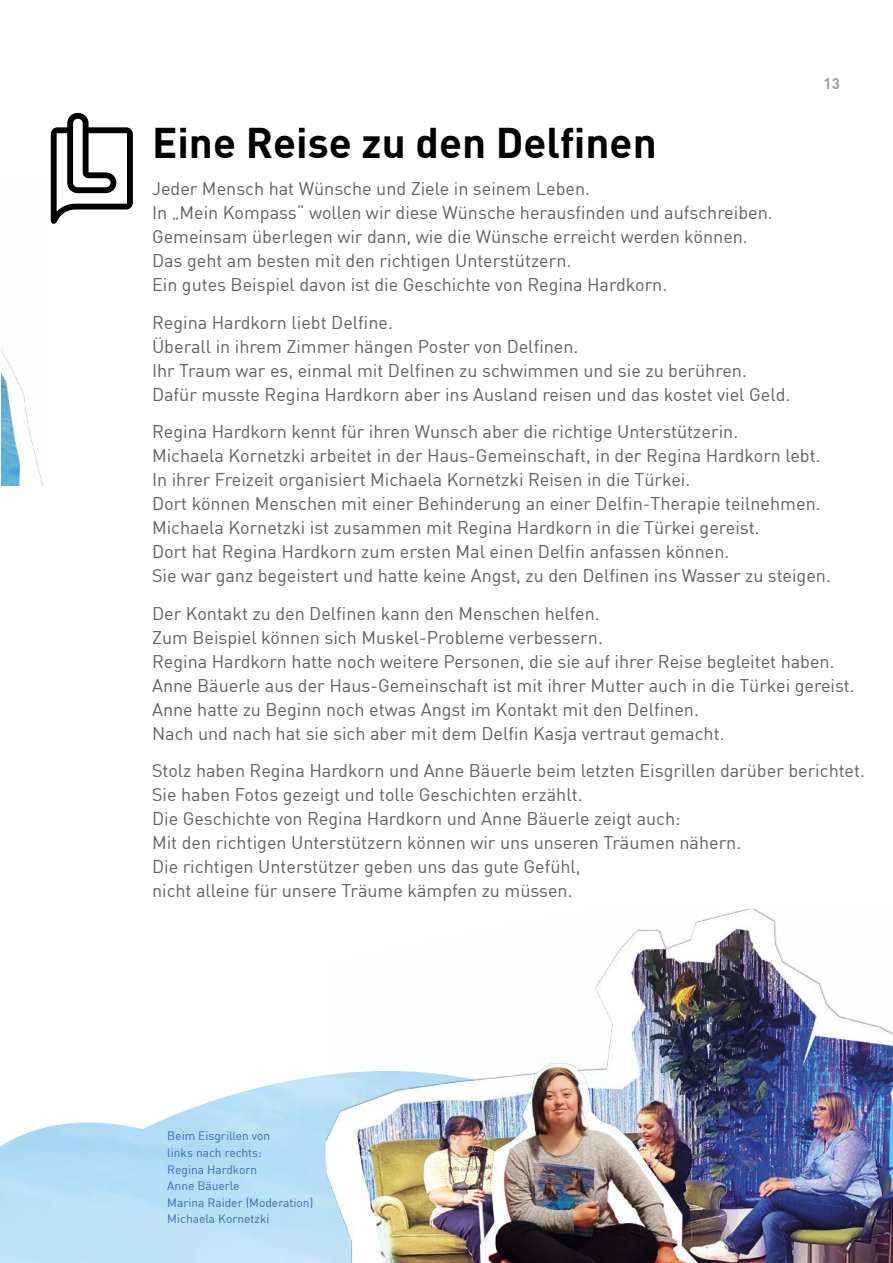
<style>
.page{position:relative;width:893px;height:1263px;background:#fff}
.page>*{position:absolute;margin:0;border:0;box-sizing:border-box;transform-origin:0 0}
.Überschriften_H2_Headline_LL{font:700 42px "DIN";color:#000}
.Überschriften_P_FT_LL{font:18px/24px "DIN";color:#60605f}
.t1{font:700 15px "DIN";color:#9d9d9c}
.t2{font:12px/16.5px "DIN";color:#3b68b0}
</style>
<div class="page">
<svg style="left:51px;top:113px;width:82px;height:111px"></svg>
<img style="left:1px;top:348px;width:42px;height:137px">
<img style="left:326px;top:909px;width:567px;height:354px">
<img style="left:455px;top:1051px;width:251px;height:212px">
<p class="t1" style="left:823px;top:74px;width:18px">13</p>
<h2 class="Überschriften_H2_Headline_LL" style="left:152px;top:115px;width:506px">Eine Reise zu den Delfinen</h2>
<p class="Überschriften_P_FT_LL" style="left:152px;top:176px;width:440px">Jeder Mensch hat Wünsche und Ziele in seinem Leben.</p>
<p class="Überschriften_P_FT_LL" style="left:152px;top:200px;width:622px">In „Mein Kompass“ wollen wir diese Wünsche herausfinden und aufschreiben.</p>
<p class="Überschriften_P_FT_LL" style="left:152px;top:224px;width:597px">Gemeinsam überlegen wir dann, wie die Wünsche erreicht werden können.</p>
<p class="Überschriften_P_FT_LL" style="left:152px;top:248px;width:421px">Das geht am besten mit den richtigen Unterstützern.</p>
<p class="Überschriften_P_FT_LL" style="left:152px;top:272px;width:517px">Ein gutes Beispiel davon ist die Geschichte von Regina Hardkorn.</p>
<p class="Überschriften_P_FT_LL" style="left:152px;top:310px;width:242px">Regina Hardkorn liebt Delfine.</p>
<p class="Überschriften_P_FT_LL" style="left:152px;top:334px;width:428px">Überall in ihrem Zimmer hängen Poster von Delfinen.</p>
<p class="Überschriften_P_FT_LL" style="left:152px;top:358px;width:596px">Ihr Traum war es, einmal mit Delfinen zu schwimmen und sie zu berühren.</p>
<p class="Überschriften_P_FT_LL" style="left:152px;top:382px;width:640px">Dafür musste Regina Hardkorn aber ins Ausland reisen und das kostet viel Geld.</p>
<p class="Überschriften_P_FT_LL" style="left:152px;top:419px;width:588px">Regina Hardkorn kennt für ihren Wunsch aber die richtige Unterstützerin.</p>
<p class="Überschriften_P_FT_LL" style="left:152px;top:443px;width:670px">Michaela Kornetzki arbeitet in der Haus-Gemeinschaft, in der Regina Hardkorn lebt.</p>
<p class="Überschriften_P_FT_LL" style="left:152px;top:467px;width:540px">In ihrer Freizeit organisiert Michaela Kornetzki Reisen in die Türkei.</p>
<p class="Überschriften_P_FT_LL" style="left:152px;top:491px;width:670px">Dort können Menschen mit einer Behinderung an einer Delfin-Therapie teilnehmen.</p>
<p class="Überschriften_P_FT_LL" style="left:152px;top:515px;width:609px">Michaela Kornetzki ist zusammen mit Regina Hardkorn in die Türkei gereist.</p>
<p class="Überschriften_P_FT_LL" style="left:152px;top:539px;width:579px">Dort hat Regina Hardkorn zum ersten Mal einen Delfin anfassen können.</p>
<p class="Überschriften_P_FT_LL" style="left:152px;top:563px;width:680px">Sie war ganz begeistert und hatte keine Angst, zu den Delfinen ins Wasser zu steigen.</p>
<p class="Überschriften_P_FT_LL" style="left:152px;top:601px;width:449px">Der Kontakt zu den Delfinen kann den Menschen helfen.</p>
<p class="Überschriften_P_FT_LL" style="left:152px;top:625px;width:452px">Zum Beispiel können sich Muskel-Probleme verbessern.</p>
<p class="Überschriften_P_FT_LL" style="left:152px;top:649px;width:684px">Regina Hardkorn hatte noch weitere Personen, die sie auf ihrer Reise begleitet haben.</p>
<p class="Überschriften_P_FT_LL" style="left:152px;top:673px;width:704px">Anne Bäuerle aus der Haus-Gemeinschaft ist mit ihrer Mutter auch in die Türkei gereist.</p>
<p class="Überschriften_P_FT_LL" style="left:152px;top:697px;width:548px">Anne hatte zu Beginn noch etwas Angst im Kontakt mit den Delfinen.</p>
<p class="Überschriften_P_FT_LL" style="left:152px;top:721px;width:574px">Nach und nach hat sie sich aber mit dem Delfin Kasja vertraut gemacht.</p>
<p class="Überschriften_P_FT_LL" style="left:152px;top:758px;width:714px">Stolz haben Regina Hardkorn und Anne Bäuerle beim letzten Eisgrillen darüber berichtet.</p>
<p class="Überschriften_P_FT_LL" style="left:152px;top:782px;width:432px">Sie haben Fotos gezeigt und tolle Geschichten erzählt.</p>
<p class="Überschriften_P_FT_LL" style="left:152px;top:806px;width:530px">Die Geschichte von Regina Hardkorn und Anne Bäuerle zeigt auch:</p>
<p class="Überschriften_P_FT_LL" style="left:152px;top:830px;width:591px">Mit den richtigen Unterstützern können wir uns unseren Träumen nähern.</p>
<p class="Überschriften_P_FT_LL" style="left:152px;top:854px;width:430px">Die richtigen Unterstützer geben uns das gute Gefühl, nicht alleine für unsere Träume kämpfen zu müssen.</p>
<p class="t2" style="left:167px;top:1128px;width:105px">Beim Eisgrillen von links nach rechts:<br>Regina Hardkorn</p>
<p class="t2" style="left:167px;top:1177px;width:147px">Anne Bäuerle<br>Marina Raider (Moderation)</p>
<p class="t2" style="left:167px;top:1210px;width:104px">Michaela Kornetzki</p>
</div>
